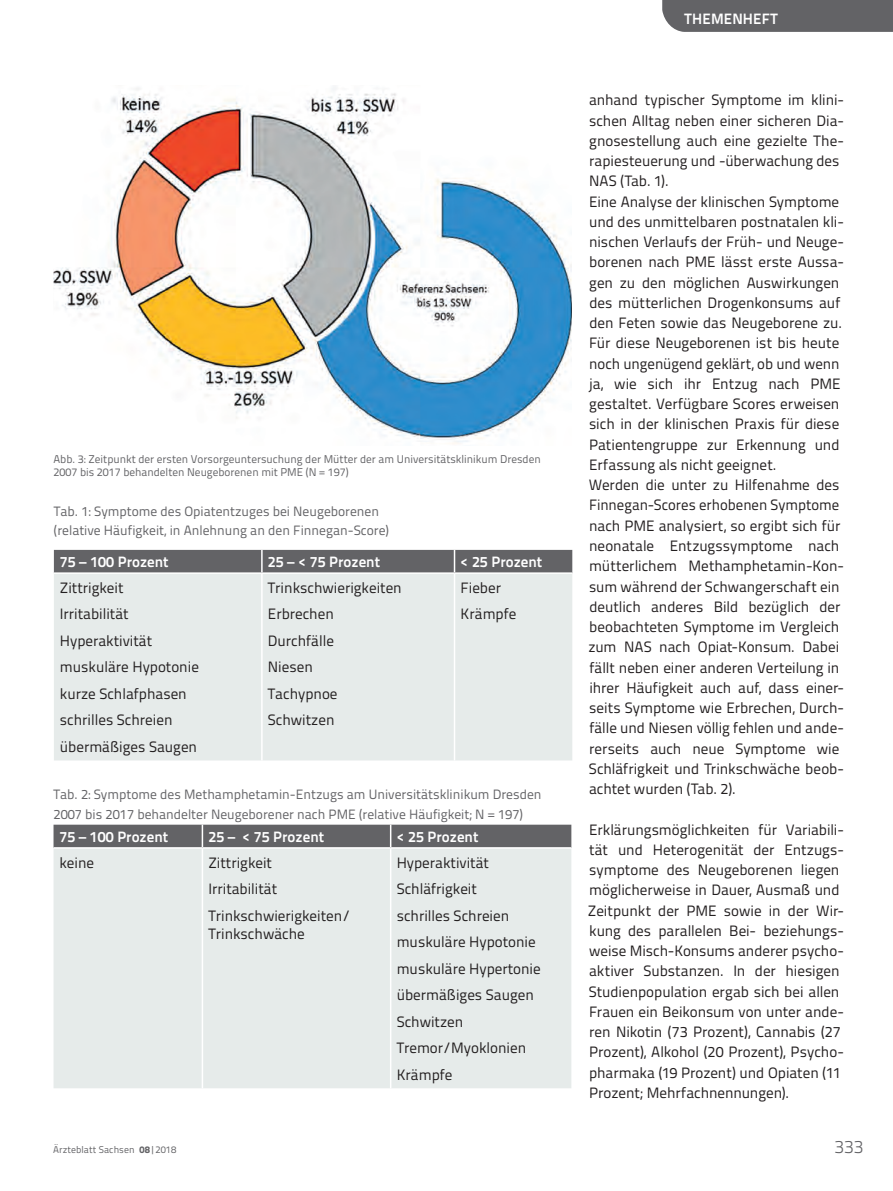
<style>
.page{position:relative;width:893px;height:1191px;background:#fff}
.page>*{position:absolute;margin:0;border:0;box-sizing:border-box;transform-origin:0 0}
.t1{font:300 18px "Titillium Text";color:#636366}
.t2{font:15px/20.2px "Titillium Text";color:#231f20}
.t3{font:700 15px "Titillium Text";color:#fff}
.t4{font:13.5px/19.5px "Titillium Text";color:#636366}
.t5{font:11.25px/13.5px "Titillium Text";color:#636366}
.t6{font:9.75px "Titillium Text";letter-spacing:.01em;color:#636366}
.s1{font-weight:800}
</style>
<div class="page">
<img style="left:54px;top:87px;width:518px;height:357px">
<div style="left:54px;top:574px;width:518px;height:186px;background:#e6ebea"></div>
<div style="left:54px;top:550px;width:518px;height:22px;background:#636366"></div>
<hr style="left:261px;top:574px;width:2px;height:186px;background:#fff">
<hr style="left:454px;top:574px;width:1px;height:186px;background:#fff">
<div style="left:54px;top:849px;width:517px;height:239px;background:#e6ebea"></div>
<div style="left:54px;top:824px;width:517px;height:23px;background:#636366"></div>
<hr style="left:202px;top:848px;width:1px;height:240px;background:#fff">
<hr style="left:390px;top:848px;width:1px;height:240px;background:#fff">
<div style="left:662px;top:0;width:231px;height:32px;background:#636366"></div>
<p class="t5" style="left:54px;top:451px;width:489px">Abb. 3: Zeitpunkt der ersten Vorsorgeuntersuchung der Mütter der am Universitätsklinikum Dresden<br>2007 bis 2017 behandelten Neugeborenen mit PME (N = 197)</p>
<p class="t4" style="left:54px;top:500px;width:337px">Tab. 1: Symptome des Opiatentzuges bei Neugeborenen (relative Häufigkeit, in Anlehnung an den Finnegan-Score)</p>
<p class="t3" style="left:60px;top:550px;width:110px">75 – 100 Prozent</p>
<p class="t3" style="left:268px;top:550px;width:114px">25 – &lt; 75 Prozent</p>
<p class="t3" style="left:460px;top:550px;width:83px">&lt; 25 Prozent</p>
<p class="t2" style="left:60px;top:573px;width:141px;line-height:26.5px">Zittrigkeit<br>Irritabilität<br>Hyperaktivität muskuläre Hypotonie kurze Schlafphasen schrilles Schreien übermäßiges Saugen</p>
<p class="t2" style="left:268px;top:573px;width:135px;line-height:26.5px">Trinkschwierigkeiten<br>Erbrechen<br>Durchfälle<br>Niesen<br>Tachypnoe<br>Schwitzen</p>
<p class="t2" style="left:460px;top:573px;width:57px;line-height:26.5px">Fieber<br>Krämpfe</p>
<p class="t4" style="left:54px;top:784px;width:489px">Tab. 2: Symptome des Methamphetamin-Entzugs am Universitätsklinikum Dresden<br>2007 bis 2017 behandelter Neugeborener nach PME (relative Häufigkeit; N = 197)</p>
<p class="t3" style="left:60px;top:825px;width:110px">75 – 100 Prozent</p>
<p class="t3" style="left:208px;top:825px;width:117px">25 – &lt; 75 Prozent</p>
<p class="t3" style="left:397px;top:825px;width:83px">&lt; 25 Prozent</p>
<p class="t2" style="left:60px;top:851px;width:36px">keine</p>
<p class="t2" style="left:208px;top:848px;width:143px;line-height:26.5px">Zittrigkeit<br>Irritabilität<br>Trinkschwierigkeiten/</p>
<p class="t2" style="left:208px;top:922px;width:98px">Trinkschwäche</p>
<p class="t2" style="left:397px;top:848px;width:146px;line-height:26.5px">Hyperaktivität<br>Schläfrigkeit<br>schrilles Schreien muskuläre Hypotonie muskuläre Hypertonie übermäßiges Saugen<br>Schwitzen<br>Tremor/Myoklonien<br>Krämpfe</p>
<p class="t3" style="left:685px;top:7px;width:95px">themenheft</p>
<p class="t2" style="left:588px;top:89px;width:257px">anhand typischer Symptome im klini&shy;schen Alltag neben einer sicheren Dia&shy;gnosestellung auch eine gezielte The&shy;rapiesteuerung und -überwachung des NAS (Tab. 1).<br>Eine Analyse der klinischen Symptome und des unmittelbaren postnatalen kli&shy;nischen Verlaufs der Früh- und Neuge&shy;borenen nach PME lässt erste Aussa&shy;gen zu den möglichen Auswirkungen des mütterlichen Drogenkonsums auf den Feten sowie das Neugeborene zu.<br>Für diese Neugeborenen ist bis heute noch ungenügend geklärt, ob und wenn ja, wie sich ihr Entzug nach PME gestaltet. Verfügbare Scores erweisen sich in der klinischen Praxis für diese Patientengruppe zur Erkennung und Erfassung als nicht geeignet.<br>Werden die unter zu Hilfenahme des Finnegan-Scores erhobenen Symptome nach PME analysiert, so ergibt sich für neonatale Entzugssymptome nach mütterlichem Methamphetamin-Kon&shy;sum während der Schwangerschaft ein deutlich anderes Bild bezüglich der beobachteten Symptome im Vergleich zum NAS nach Opiat-Konsum. Dabei fällt neben einer anderen Verteilung in ihrer Häufigkeit auch auf, dass einer&shy;seits Symptome wie Erbrechen, Durch&shy;fälle und Niesen völlig fehlen und ande&shy;rerseits auch neue Symptome wie Schläfrigkeit und Trinkschwäche beob&shy;achtet wurden (Tab. 2).</p>
<p class="t2" style="left:588px;top:818px;width:258px">Erklärungsmöglichkeiten für Variabili&shy;tät und Heterogenität der Entzugs&shy;symptome des Neugeborenen liegen möglicherweise in Dauer, Ausmaß und Zeitpunkt der PME sowie in der Wir&shy;kung des parallelen Bei- beziehungs&shy;weise Misch-Konsums anderer psycho&shy;aktiver Substanzen. In der hiesigen Studienpopulation ergab sich bei allen Frauen ein Beikonsum von unter ande&shy;ren Nikotin (73 Prozent), Cannabis (27<br>Prozent), Alkohol (20 Prozent), Psycho&shy;pharmaka (19 Prozent) und Opiaten (11<br>Prozent; Mehrfachnennungen).</p>
<p class="t6" style="left:53px;top:1142px;width:125px">Ärzteblatt Sachsen <span class="s1">08</span>|2018</p>
<p class="t1" style="left:835px;top:1133px;width:30px">333</p>
</div>
